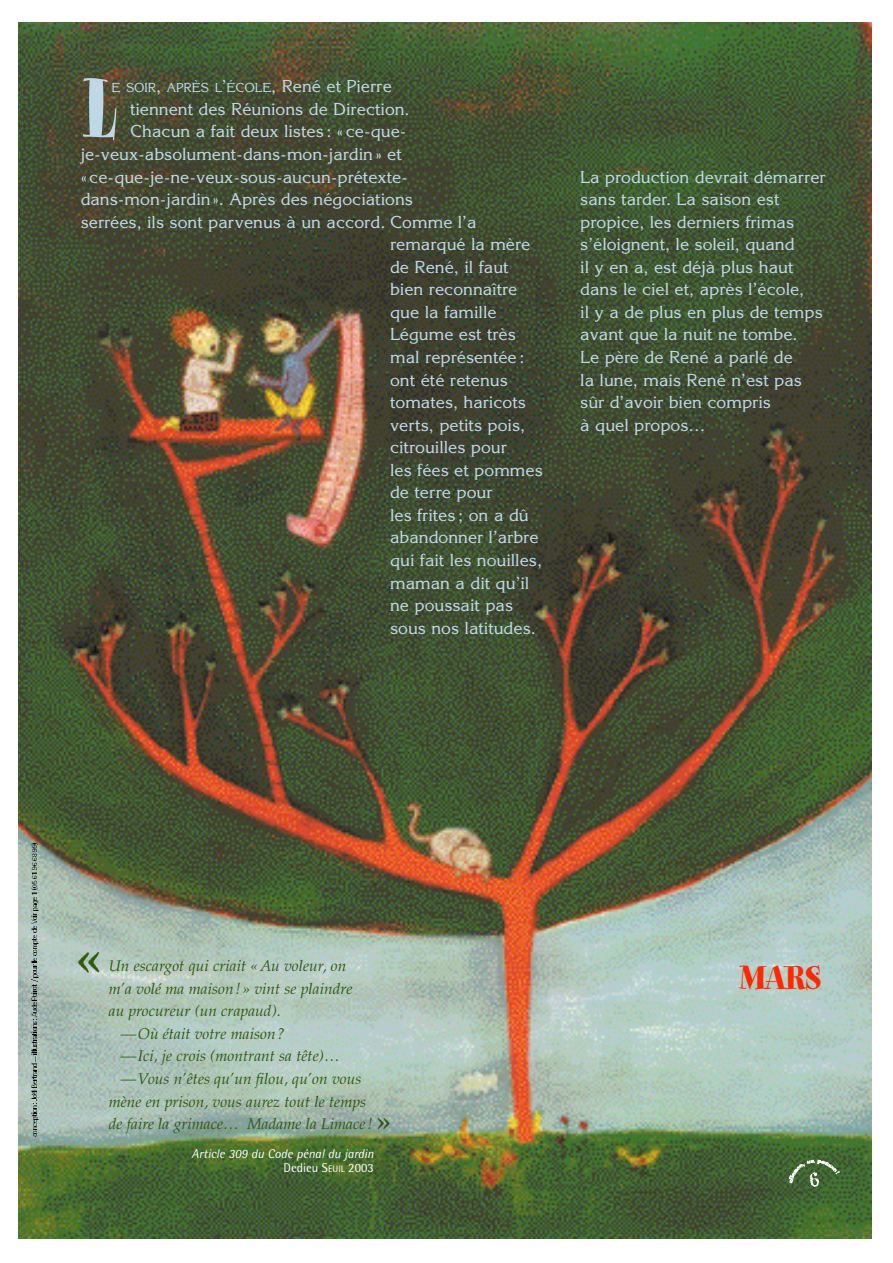
<style>
.page{position:relative;width:893px;height:1263px;background:#fff}
.page>*{position:absolute;margin:0;border:0;box-sizing:border-box;transform-origin:0 0}
.t1{font:93px "Spumoni LP";color:#bed8e7;scale:.91 1}
.t2{font:45.15px "Attic";color:#315a10}
.t3{font:36.6px "Spumoni LP";color:#ff2800}
.t4{font:25.35px "Attic";color:#315a10}
.t5{font:16.95px/22.5px "Korinna";color:#bed8e7}
.t6{font:italic 15.45px "Palatino";color:#315a10}
.t7{font:italic 12.75px/14.1px "Rotis Semi Sans";color:#fff;text-align:right}
.t8{font:12.75px "Korinna";color:#bed8e7}
.s1{font-size:16.95px}
.s2{font-style:normal}
.s3{font-style:normal;font-size:9.45px}
</style>
<div class="page">
<img style="left:18px;top:22px;width:853px;height:1217px">
<img style="left:804px;top:1184px;width:14px;height:2px">
<img style="left:786px;top:1155px;width:53px;height:29px">
<svg style="left:31px;top:843px;width:7px;height:293px;background:#82928b"></svg>
<h1 class="t1" style="left:84px;top:48px;width:38px">L</h1>
<p class="t8" style="left:112px;top:80px;width:282px">E SOIR<span class="s1">,</span> APRÈS L<span class="s1">’</span>ÉCOLE<span class="s1">, René et Pierre</span></p>
<p class="t5" style="left:130px;top:98px;width:281px">tiennent des Réunions de Direction.</p>
<p class="t5" style="left:130px;top:120px;width:278px">Chacun a fait deux listes : « ce-que-</p>
<p class="t5" style="left:81px;top:143px;width:323px">je-veux-absolument-dans-mon-jardin » et</p>
<p class="t5" style="left:81px;top:166px;width:329px">« ce-que-je-ne-veux-sous-aucun-prétexte-</p>
<p class="t5" style="left:81px;top:188px;width:334px">dans-mon-jardin». Après des négociations</p>
<p class="t5" style="left:81px;top:211px;width:397px">serrées, ils sont parvenus à un accord. Comme l’a</p>
<p class="t5" style="left:390px;top:233px;width:154px">remarqué la mère de René, il faut bien reconnaître que la famille<br>Légume est très mal représentée : ont été retenus tomates, haricots verts, petits pois, citrouilles pour<br>les fées et pommes de terre pour<br>les frites ; on a dû abandonner l’arbre qui fait les nouilles, maman a dit qu’il ne poussait pas sous nos latitudes.</p>
<p class="t5" style="left:580px;top:166px;width:247px">La production devrait démarrer sans tarder. La saison est propice, les derniers frimas s’éloignent, le soleil, quand<br>il y en a, est déjà plus haut dans le ciel et, après l’école,<br>il y a de plus en plus de temps avant que la nuit ne tombe.<br>Le père de René a parlé de<br>la lune, mais René n’est pas sûr d’avoir bien compris<br>à quel propos…</p>
<h2 class="t2" style="left:75px;top:938px;width:28px">«</h2>
<p class="t6" style="left:109px;top:960px;width:239px">Un escargot qui criait «Au voleur, on</p>
<p class="t6" style="left:109px;top:982px;width:245px">m’a volé ma maison!» vint se plaindre</p>
<p class="t6" style="left:109px;top:1005px;width:173px">au procureur (un crapaud).</p>
<p class="t6" style="left:121px;top:1028px;width:166px">—Où était votre maison?</p>
<p class="t6" style="left:121px;top:1050px;width:220px">—Ici, je crois (montrant sa tête)…</p>
<p class="t6" style="left:121px;top:1073px;width:242px">—Vous n’êtes qu’un filou, qu’on vous</p>
<p class="t6" style="left:109px;top:1095px;width:259px">mène en prison, vous aurez tout le temps</p>
<p class="t6" style="left:109px;top:1118px;width:265px">de faire la grimace… Madame la Limace!</p>
<p class="t7" style="left:192px;top:1147px;width:184px">Article 309 du Code pénal du jardin<br><span class="s2">Dedieu S</span><span class="s3">EUIL</span> <span class="s2">2003</span></p>
<h3 class="t4" style="left:376px;top:1110px;width:16px">»</h3>
<h3 class="t3" style="left:739px;top:954px;width:83px">MARS</h3>
</div>
